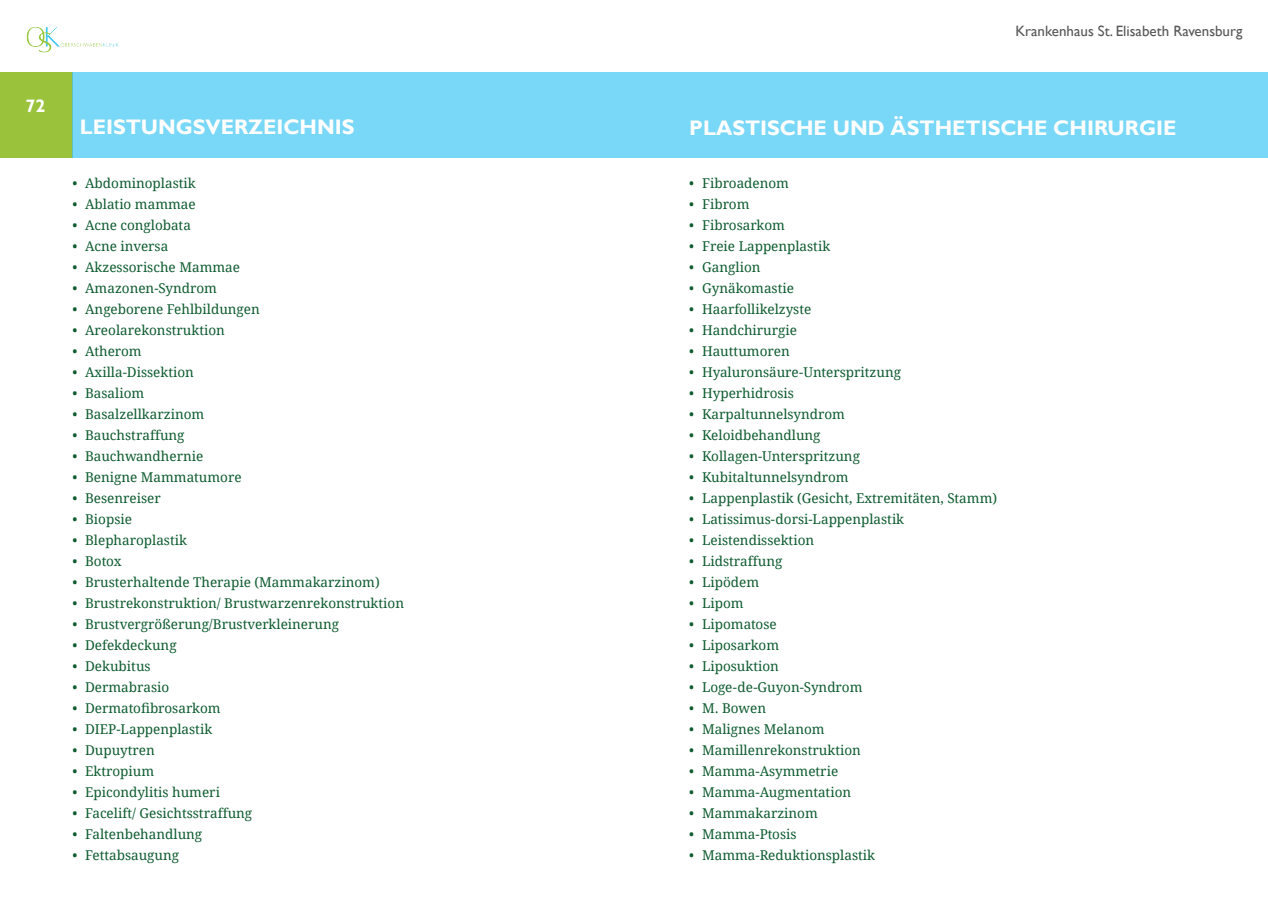
<style>
.page{position:relative;width:1268px;height:902px;background:#fff}
.page>*{position:absolute;margin:0;border:0;box-sizing:border-box;transform-origin:0 0}
.t1{font:700 21px "Gill Alt One";color:#fff}
.t2{font:700 18px "Gill Alt One";color:#fff}
.t3{font:15px "Gill Alt One";color:#57585a}
.t4{font:13.5px "Droid Serif";color:#0e5b2f}
</style>
<div class="page">
<div style="left:0;top:72px;width:72px;height:85px;background:#9ac23b"></div>
<div style="left:72px;top:72px;width:1195px;height:85px;background:#79d7f7"></div>
<img style="left:27px;top:27px;width:8px;height:15px">
<h2 class="t2" style="left:26px;top:96px;width:21px">72</h2>
<p class="t3" style="left:1015px;top:22px;width:228px">Krankenhaus St. Elisabeth Ravensburg</p>
<h1 class="t1" style="left:80px;top:114px;width:276px">LEISTUNGSVERZEICHNIS</h1>
<h1 class="t1" style="left:689px;top:116px;width:488px">PLASTISCHE UND ÄSTHETISCHE CHIRURGIE</h1>
<p class="t4" style="left:72px;top:175px;width:125px">• Abdominoplastik</p>
<p class="t4" style="left:72px;top:196px;width:125px">• Ablatio mammae</p>
<p class="t4" style="left:72px;top:217px;width:120px">• Acne conglobata</p>
<p class="t4" style="left:72px;top:238px;width:97px">• Acne inversa</p>
<p class="t4" style="left:72px;top:259px;width:169px">• Akzessorische Mammae</p>
<p class="t4" style="left:72px;top:280px;width:146px">• Amazonen-Syndrom</p>
<p class="t4" style="left:72px;top:301px;width:189px">• Angeborene Fehlbildungen</p>
<p class="t4" style="left:72px;top:322px;width:154px">• Areolarekonstruktion</p>
<p class="t4" style="left:72px;top:343px;width:71px">• Atherom</p>
<p class="t4" style="left:72px;top:364px;width:123px">• Axilla-Dissektion</p>
<p class="t4" style="left:72px;top:385px;width:73px">• Basaliom</p>
<p class="t4" style="left:72px;top:406px;width:133px">• Basalzellkarzinom</p>
<p class="t4" style="left:72px;top:427px;width:114px">• Bauchstraffung</p>
<p class="t4" style="left:72px;top:448px;width:132px">• Bauchwandhernie</p>
<p class="t4" style="left:72px;top:469px;width:171px">• Benigne Mammatumore</p>
<p class="t4" style="left:72px;top:490px;width:90px">• Besenreiser</p>
<p class="t4" style="left:72px;top:511px;width:61px">• Biopsie</p>
<p class="t4" style="left:72px;top:532px;width:116px">• Blepharoplastik</p>
<p class="t4" style="left:72px;top:553px;width:51px">• Botox</p>
<p class="t4" style="left:72px;top:574px;width:309px">• Brusterhaltende Therapie (Mammakarzinom)</p>
<p class="t4" style="left:72px;top:595px;width:333px">• Brustrekonstruktion/ Brustwarzenrekonstruktion</p>
<p class="t4" style="left:72px;top:616px;width:268px">• Brustvergrößerung/Brustverkleinerung</p>
<p class="t4" style="left:72px;top:637px;width:106px">• Defekdeckung</p>
<p class="t4" style="left:72px;top:658px;width:80px">• Dekubitus</p>
<p class="t4" style="left:72px;top:679px;width:98px">• Dermabrasio</p>
<p class="t4" style="left:72px;top:700px;width:150px">• Dermatofibrosarkom</p>
<p class="t4" style="left:72px;top:721px;width:141px">• DIEP-Lappenplastik</p>
<p class="t4" style="left:72px;top:742px;width:84px">• Dupuytren</p>
<p class="t4" style="left:72px;top:763px;width:83px">• Ektropium</p>
<p class="t4" style="left:72px;top:784px;width:149px">• Epicondylitis humeri</p>
<p class="t4" style="left:72px;top:805px;width:181px">• Facelift/ Gesichtsstraffung</p>
<p class="t4" style="left:72px;top:826px;width:131px">• Faltenbehandlung</p>
<p class="t4" style="left:72px;top:847px;width:108px">• Fettabsaugung</p>
<p class="t4" style="left:689px;top:174px;width:101px">• Fibroadenom</p>
<p class="t4" style="left:689px;top:195px;width:62px">• Fibrom</p>
<p class="t4" style="left:689px;top:216px;width:97px">• Fibrosarkom</p>
<p class="t4" style="left:689px;top:237px;width:142px">• Freie Lappenplastik</p>
<p class="t4" style="left:689px;top:258px;width:73px">• Ganglion</p>
<p class="t4" style="left:689px;top:279px;width:106px">• Gynäkomastie</p>
<p class="t4" style="left:689px;top:300px;width:123px">• Haarfollikelzyste</p>
<p class="t4" style="left:689px;top:321px;width:109px">• Handchirurgie</p>
<p class="t4" style="left:689px;top:342px;width:102px">• Hauttumoren</p>
<p class="t4" style="left:689px;top:363px;width:213px">• Hyaluronsäure-Unterspritzung</p>
<p class="t4" style="left:689px;top:384px;width:106px">• Hyperhidrosis</p>
<p class="t4" style="left:689px;top:405px;width:157px">• Karpaltunnelsyndrom</p>
<p class="t4" style="left:689px;top:426px;width:133px">• Keloidbehandlung</p>
<p class="t4" style="left:689px;top:447px;width:172px">• Kollagen-Unterspritzung</p>
<p class="t4" style="left:689px;top:468px;width:161px">• Kubitaltunnelsyndrom</p>
<p class="t4" style="left:689px;top:489px;width:309px">• Lappenplastik (Gesicht, Extremitäten, Stamm)</p>
<p class="t4" style="left:689px;top:510px;width:216px">• Latissimus-dorsi-Lappenplastik</p>
<p class="t4" style="left:689px;top:531px;width:126px">• Leistendissektion</p>
<p class="t4" style="left:689px;top:552px;width:95px">• Lidstraffung</p>
<p class="t4" style="left:689px;top:573px;width:71px">• Lipödem</p>
<p class="t4" style="left:689px;top:594px;width:56px">• Lipom</p>
<p class="t4" style="left:689px;top:615px;width:89px">• Lipomatose</p>
<p class="t4" style="left:689px;top:636px;width:91px">• Liposarkom</p>
<p class="t4" style="left:689px;top:657px;width:91px">• Liposuktion</p>
<p class="t4" style="left:689px;top:678px;width:174px">• Loge-de-Guyon-Syndrom</p>
<p class="t4" style="left:689px;top:699px;width:78px">• M. Bowen</p>
<p class="t4" style="left:689px;top:721px;width:137px">• Malignes Melanom</p>
<p class="t4" style="left:689px;top:742px;width:173px">• Mamillenrekonstruktion</p>
<p class="t4" style="left:689px;top:763px;width:150px">• Mamma-Asymmetrie</p>
<p class="t4" style="left:689px;top:784px;width:163px">• Mamma-Augmentation</p>
<p class="t4" style="left:689px;top:805px;width:130px">• Mammakarzinom</p>
<p class="t4" style="left:689px;top:826px;width:109px">• Mamma-Ptosis</p>
<p class="t4" style="left:689px;top:847px;width:187px">• Mamma-Reduktionsplastik</p>
</div>
